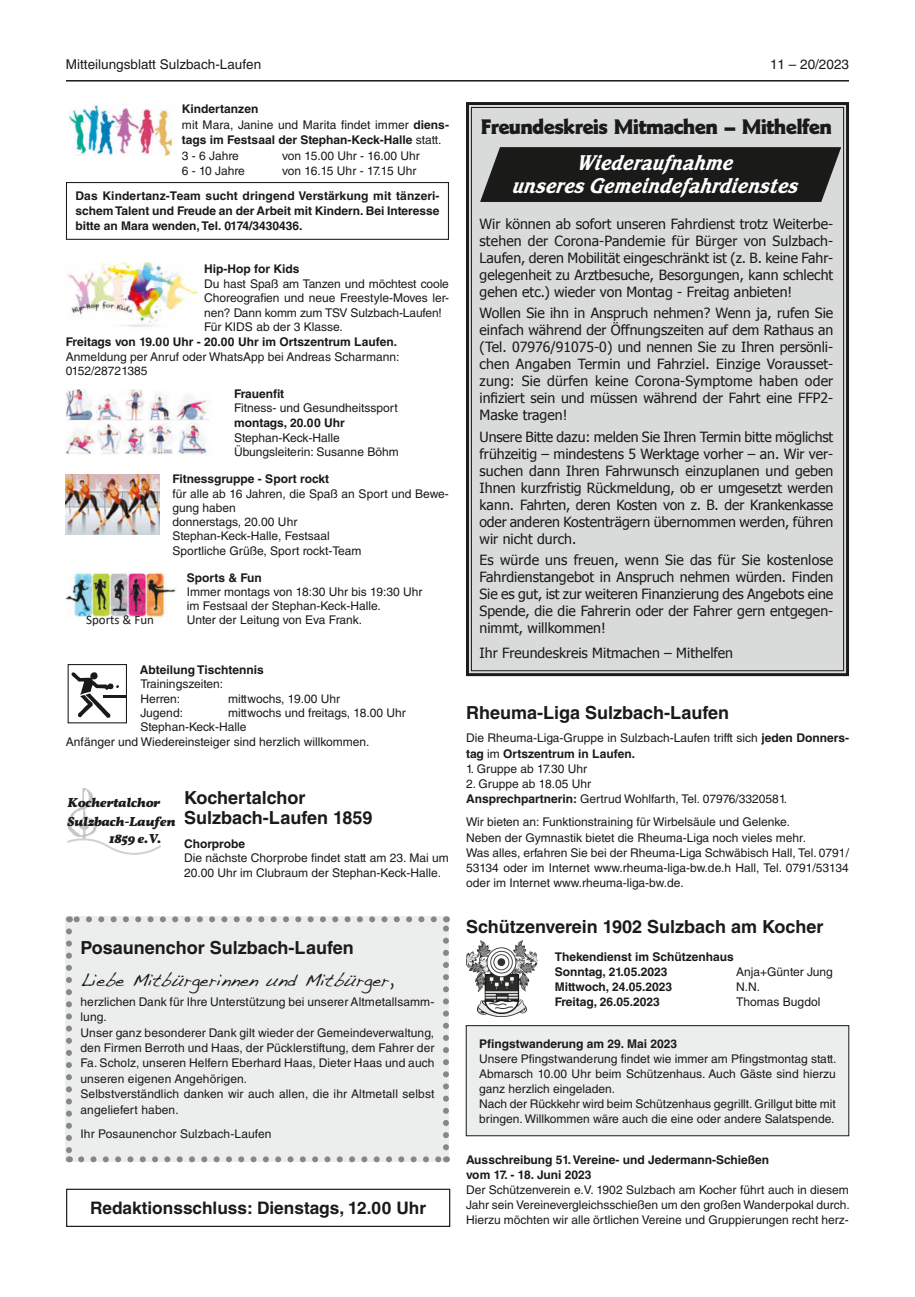
<style>
.page{position:relative;width:915px;height:1297px;background:#fff}
.page>*{position:absolute;margin:0;border:0;box-sizing:border-box;transform-origin:0 0}
.t1{font:italic 800 22.2px/23.1px "Korinna Itc T";color:#fff;text-align:center;scale:.87 1}
.t2{font:20.7px "Goi Ack";color:#1a1a18}
.t3{font:700 18px/20.7px "Helvetica LT Std";color:#1a1a18}
.t4{font:18px "Handwriting Dakota";color:#1a1a18}
.t5{font:700 17.25px "Helvetica LT Std";color:#1a1a18}
.t6{font:14.1px/17px "Tahoma";color:#1a1a18;text-align:justify}
.t7{font:13.5px "Helvetica LT Std";color:#1a1a18}
.t8{font:italic 700 13.2px/18.5px "Vollkorn";color:#1a1a18}
.t9{font:12.9px "Calibri";color:#1a1a18}
.t10{font:12px/14.2px "Helvetica LT Std";color:#1a1a18}
.t11{font:700 12px/15px "Helvetica LT Std";color:#1a1a18}
.s1{font-weight:400}
.s2{font-weight:700}
</style>
<div class="page">
<hr style="left:66px;top:80px;width:782px;height:2px;background:#1a1a18">
<img style="left:68px;top:103px;width:105px;height:53px">
<div style="left:66px;top:182px;width:383px;height:58px;border:1px solid #1a1a18"></div>
<img style="left:68px;top:263px;width:130px;height:64px">
<img style="left:66px;top:390px;width:143px;height:65px">
<img style="left:66px;top:475px;width:93px;height:60px">
<img style="left:66px;top:571px;width:110px;height:46px">
<svg style="left:71px;top:672px;width:48px;height:46px"></svg>
<hr style="left:103px;top:695px;width:24px;height:3px;background:#1a1a18">
<div style="left:68px;top:664px;width:59px;height:59px;border:1px solid #1a1a18"></div>
<img style="left:68px;top:789px;width:29px;height:48px">
<svg style="left:67px;top:837px;width:94px;height:18px"></svg>
<div style="left:66px;top:916px;width:383px;height:246px;background:#eceded"></div>
<svg style="left:81px;top:1156px;width:359px;height:6px;background:#c5c6c6"></svg>
<svg style="left:66px;top:931px;width:6px;height:231px"></svg>
<svg style="left:443px;top:916px;width:6px;height:231px"></svg>
<svg style="left:69px;top:916px;width:364px;height:6px;background:#c5c6c6"></svg>
<div style="left:466px;top:102px;width:383px;height:575px;background:#d9dada"></div>
<svg style="left:480px;top:147px;width:360px;height:55px;background:#242422"></svg>
<div style="left:466px;top:1026px;width:382px;height:110px;background:#eceded"></div>
<div style="left:466px;top:1025px;width:382px;height:111px;border:1px solid #1a1a18"></div>
<img style="left:466px;top:941px;width:71px;height:76px">
<div style="left:66px;top:1189px;width:384px;height:38px;border:1px solid #1a1a18"></div>
<p class="t7" style="left:66px;top:57px;width:197px">Mitteilungsblatt Sulzbach-Laufen</p>
<p class="t7" style="left:769px;top:57px;width:80px">11 – 20/2023</p>
<p class="t11" style="left:182px;top:101px;width:268px">Kindertanzen<br><span class="s1">mit Mara, Janine und Marita findet immer</span> diens&shy;tags im Festsaal der Stephan-Keck-Halle <span class="s1">statt.<br>3 - 6 Jahre</span></p>
<h2 class="t2" style="left:481px;top:114px;width:351px">Freundeskreis Mitmachen – Mithelfen</h2>
<p class="t10" style="left:282px;top:148px;width:139px">von 15.00 Uhr - 16.00 Uhr</p>
<h1 class="t1" style="left:511px;top:151px;width:335px">Wiederaufnahme<br>unseres Gemeindefahrdienstes</h1>
<p class="t10" style="left:182px;top:164px;width:64px">6 - 10 Jahre</p>
<p class="t10" style="left:282px;top:164px;width:136px">von 16.15 Uhr - 17.15 Uhr</p>
<p class="t11" style="left:75px;top:188px;width:365px;text-align:justify">Das Kindertanz-Team sucht dringend Verstärkung mit tänzeri&shy;schem Talent und Freude an der Arbeit mit Kindern. Bei Interesse bitte an Mara wenden, Tel. 0174/3430436.</p>
<p class="t11" style="left:204px;top:261px;width:97px">Hip-Hop for Kids</p>
<p class="t10" style="left:204px;top:276px;width:246px">Du hast Spaß am Tanzen und möchtest coole Choreografien und neue Freestyle-Moves ler&shy;nen? Dann komm zum TSV Sulzbach-Laufen!<br>Für KIDS ab der 3 Klasse.</p>
<p class="t11" style="left:66px;top:334px;width:332px">Freitags von 19.00 Uhr - 20.00 Uhr im Ortszentrum Laufen.</p>
<p class="t10" style="left:66px;top:349px;width:335px">Anmeldung per Anruf oder WhatsApp bei Andreas Scharmann:<br>0152/28721385</p>
<p class="t11" style="left:234px;top:386px;width:52px">Frauenfit</p>
<p class="t10" style="left:234px;top:401px;width:165px">Fitness- und Gesundheitssport</p>
<p class="t11" style="left:234px;top:415px;width:112px">montags, 20.00 Uhr</p>
<p class="t10" style="left:234px;top:430px;width:166px">Stephan-Keck-Halle<br>Übungsleiterin: Susanne Böhm</p>
<p class="t11" style="left:172px;top:471px;width:158px">Fitnessgruppe - Sport rockt</p>
<p class="t10" style="left:172px;top:486px;width:278px">für alle ab 16 Jahren, die Spaß an Sport und Bewe&shy;gung haben<br>donnerstags, 20.00 Uhr<br>Stephan-Keck-Halle, Festsaal<br>Sportliche Grüße, Sport rockt-Team</p>
<p class="t6" style="left:479px;top:215px;width:355px">Wir können ab sofort unseren Fahrdienst trotz Weiterbe&shy;stehen der Corona-Pandemie für Bürger von Sulzbach-Laufen, deren Mobilität eingeschränkt ist (z. B. keine Fahr&shy;gelegenheit zu Arztbesuche, Besorgungen, kann schlecht gehen etc.) wieder von Montag - Freitag anbieten!</p>
<p class="t6" style="left:479px;top:304px;width:355px">Wollen Sie ihn in Anspruch nehmen? Wenn ja, rufen Sie einfach während der Öffnungszeiten auf dem Rathaus an (Tel. 07976/91075-0) und nennen Sie zu Ihren persönli&shy;chen Angaben Termin und Fahrziel. Einzige Vorausset&shy;zung: Sie dürfen keine Corona-Symptome haben oder infiziert sein und müssen während der Fahrt eine FFP2- Maske tragen!</p>
<p class="t6" style="left:479px;top:427px;width:355px">Unsere Bitte dazu: melden Sie Ihren Termin bitte möglichst frühzeitig – mindestens 5 Werktage vorher – an. Wir ver&shy;suchen dann Ihren Fahrwunsch einzuplanen und geben Ihnen kurzfristig Rückmeldung, ob er umgesetzt werden kann. Fahrten, deren Kosten von z. B. der Krankenkasse oder anderen Kostenträgern übernommen werden, führen wir nicht durch.</p>
<p class="t6" style="left:479px;top:551px;width:355px">Es würde uns freuen, wenn Sie das für Sie kostenlose Fahrdienstangebot in Anspruch nehmen würden. Finden Sie es gut, ist zur weiteren Finanzierung des Angebots eine Spende, die die Fahrerin oder der Fahrer gern entgegen&shy;nimmt, willkommen!</p>
<p class="t6" style="left:479px;top:644px;width:255px">Ihr Freundeskreis Mitmachen – Mithelfen</p>
<p class="t11" style="left:187px;top:570px;width:76px">Sports &amp; Fun</p>
<p class="t10" style="left:187px;top:584px;width:237px">Immer montags von 18:30 Uhr bis 19:30 Uhr im Festsaal der Stephan-Keck-Halle.<br>Unter der Leitung von Eva Frank.</p>
<p class="t11" style="left:140px;top:662px;width:125px">Abteilung Tischtennis</p>
<p class="t10" style="left:140px;top:677px;width:84px">Trainingszeiten:<br>Herren:</p>
<p class="t9" style="left:86px;top:611px;width:69px">Sports &amp; Fun</p>
<p class="t10" style="left:228px;top:691px;width:113px">mittwochs, 19.00 Uhr</p>
<h3 class="t3" style="left:466px;top:702px;width:265px">Rheuma-Liga Sulzbach-Laufen</h3>
<p class="t10" style="left:466px;top:730px;width:384px;line-height:15.3px">Die Rheuma-Liga-Gruppe in Sulzbach-Laufen trifft sich <span class="s2">jeden Donners&shy;tag</span> im <span class="s2">Ortszentrum in Laufen.</span></p>
<p class="t10" style="left:466px;top:761px;width:122px">1. Gruppe ab 17.30 Uhr</p>
<p class="t10" style="left:466px;top:776px;width:322px;line-height:15.3px">2. Gruppe ab 18.05 Uhr<br><span class="s2">Ansprechpartnerin:</span> Gertrud Wohlfarth, Tel. 07976/3320581.</p>
<p class="t10" style="left:466px;top:814px;width:384px;line-height:15.3px">Wir bieten an: Funktionstraining für Wirbelsäule und Gelenke.<br>Neben der Gymnastik bietet die Rheuma-Liga noch vieles mehr.<br>Was alles, erfahren Sie bei der Rheuma-Liga Schwäbisch Hall, Tel. 0791/ 53134 oder im Internet www.rheuma-liga-bw.de.h Hall, Tel. 0791/53134 oder im Internet www.rheuma-liga-bw.de.</p>
<h3 class="t3" style="left:466px;top:916px;width:359px">Schützenverein 1902 Sulzbach am Kocher</h3>
<p class="t11" style="left:554px;top:949px;width:181px">Thekendienst im Schützenhaus<br>Sonntag, 21.05.2023</p>
<p class="t10" style="left:140px;top:705px;width:44px">Jugend:</p>
<p class="t10" style="left:228px;top:705px;width:179px">mittwochs und freitags, 18.00 Uhr</p>
<p class="t10" style="left:140px;top:720px;width:107px">Stephan-Keck-Halle</p>
<p class="t10" style="left:66px;top:734px;width:305px">Anfänger und Wiedereinsteiger sind herzlich willkommen.</p>
<h3 class="t3" style="left:184px;top:787px;width:190px">Kochertalchor<br>Sulzbach-Laufen 1859</h3>
<p class="t11" style="left:184px;top:836px;width:62px">Chorprobe</p>
<p class="t10" style="left:184px;top:851px;width:266px;line-height:15px">Die nächste Chorprobe findet statt am 23. Mai um<br>20.00 Uhr im Clubraum der Stephan-Keck-Halle.</p>
<p class="t8" style="left:67px;top:794px;width:109px">Kochertalchor<br>Sulzbach-Laufen</p>
<p class="t8" style="left:109px;top:829px;width:54px">1859 e.V.</p>
<h3 class="t3" style="left:80px;top:937px;width:275px">Posaunenchor Sulzbach-Laufen</h3>
<h3 class="t4" style="left:80px;top:969px;width:314px">Liebe Mitbürgerinnen und Mitbürger,</h3>
<p class="t10" style="left:80px;top:994px;width:355px;line-height:15.5px">herzlichen Dank für Ihre Unterstützung bei unserer Altmetallsamm&shy;lung.<br>Unser ganz besonderer Dank gilt wieder der Gemeindeverwaltung, den Firmen Berroth und Haas, der Pücklerstiftung, dem Fahrer der Fa. Scholz, unseren Helfern Eberhard Haas, Dieter Haas und auch unseren eigenen Angehörigen.<br>Selbstverständlich danken wir auch allen, die ihr Altmetall selbst angeliefert haben.</p>
<p class="t10" style="left:80px;top:1126px;width:192px">Ihr Posaunenchor Sulzbach-Laufen</p>
<p class="t10" style="left:736px;top:964px;width:98px">Anja+Günter Jung</p>
<p class="t11" style="left:554px;top:979px;width:119px">Mittwoch, 24.05.2023</p>
<p class="t10" style="left:736px;top:979px;width:25px">N.N.</p>
<p class="t11" style="left:554px;top:994px;width:107px">Freitag, 26.05.2023</p>
<p class="t10" style="left:736px;top:994px;width:86px">Thomas Bugdol</p>
<p class="t11" style="left:479px;top:1035px;width:199px">Pfingstwanderung am 29. Mai 2023</p>
<p class="t10" style="left:479px;top:1051px;width:358px;line-height:15px">Unsere Pfingstwanderung findet wie immer am Pfingstmontag statt.<br>Abmarsch 10.00 Uhr beim Schützenhaus. Auch Gäste sind hierzu ganz herzlich eingeladen.<br>Nach der Rückkehr wird beim Schützenhaus gegrillt. Grillgut bitte mit bringen. Willkommen wäre auch die eine oder andere Salatspende.</p>
<p class="t11" style="left:466px;top:1152px;width:305px">Ausschreibung 51. Vereine- und Jedermann-Schießen vom 17. - 18. Juni 2023</p>
<p class="t10" style="left:466px;top:1182px;width:385px;line-height:15px;text-align:justify">Der Schützenverein e.V. 1902 Sulzbach am Kocher führt auch in diesem Jahr sein Vereinevergleichsschießen um den großen Wanderpokal durch.<br>Hierzu möchten wir alle örtlichen Vereine und Gruppierungen recht herz-</p>
<h3 class="t5" style="left:90px;top:1197px;width:337px">Redaktionsschluss: Dienstags, 12.00 Uhr</h3>
</div>
